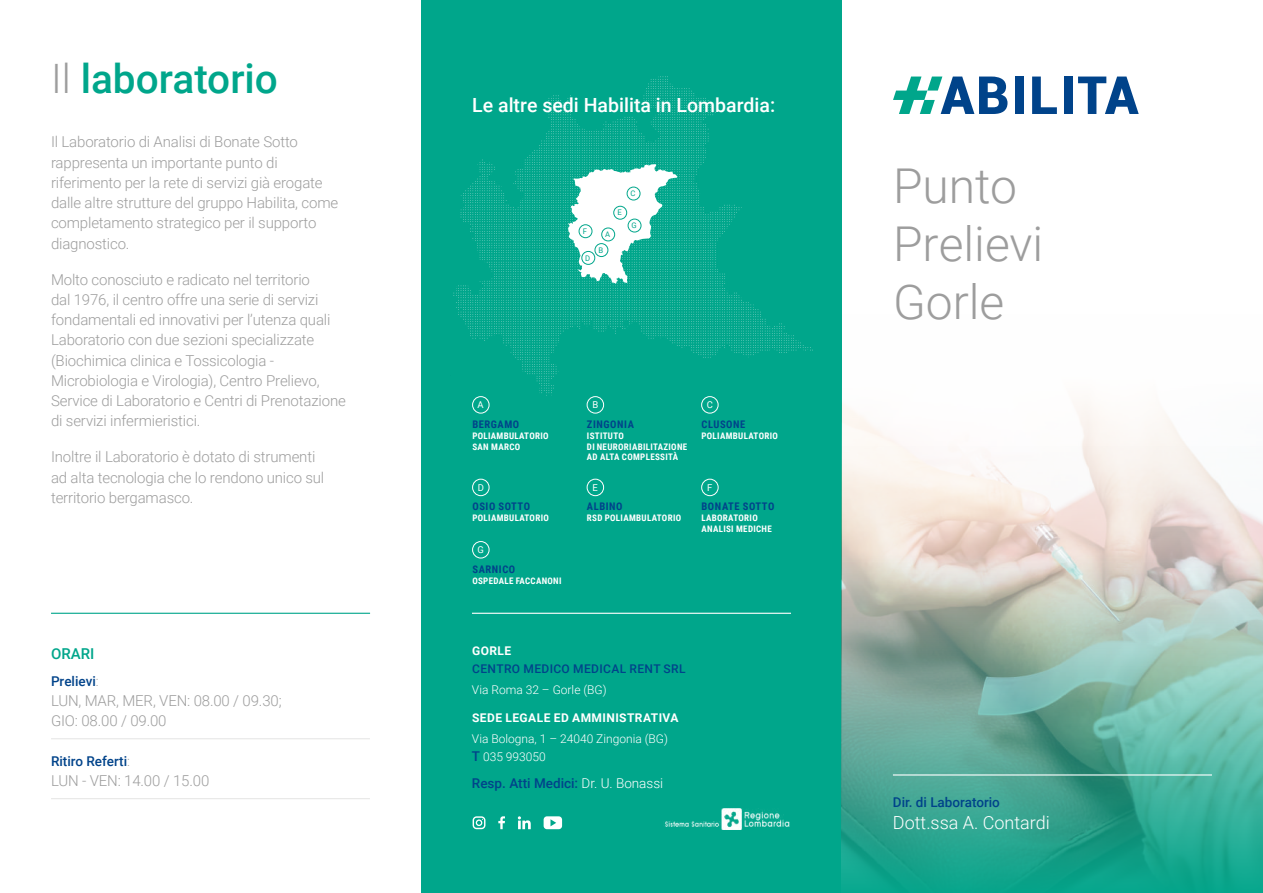
<style>
.page{position:relative;width:1263px;height:893px;background:#fff}
.page>*{position:absolute;margin:0;border:0;box-sizing:border-box;transform-origin:0 0}
.t1{font:300 48px/57.6px "Roboto";color:#9d9d9d}
.t2{font:500 40.5px "Roboto";color:#00a68b}
.t3{font:500 19.5px "Roboto";color:#fff}
.t4{font:300 18px "Roboto";color:#fff}
.t5{font:300 15px/20.2px "Roboto";letter-spacing:-.01em;color:#9d9d9d}
.t6{font:500 15px "Roboto";color:#00a68b}
.t7{font:500 13.5px "Roboto";color:#00438a}
.t8{font:300 12px/18px "Roboto";color:#fff}
.t9{font:700 12px "Roboto";letter-spacing:.035em;color:#fff}
.t10{font:500 12px "Roboto";letter-spacing:.03em;color:#00438a}
.t11{font:700 10.5px "Roboto Condensed";letter-spacing:.055em;color:#00438a}
.t12{font:9.45px "Roboto";color:#fff}
.t13{font:700 9px/10.8px "Roboto Condensed";letter-spacing:.035em;color:#fff}
.t14{font:7.65px "Roboto";color:#00a68b}
.s1{font-weight:300;color:#9d9d9d}
.s2{font-weight:500;font-size:13.5px;color:#00438a}
.s3{font-weight:300;color:#fff}
</style>
<div class="page">
<div style="left:421px;top:0;width:421px;height:893px;background:#00a68b"></div>
<img style="left:841px;top:397px;width:346px;height:49px">
<svg style="left:841px;top:446px;width:422px;height:447px;background:#8ebeb1"></svg>
<div style="left:1015px;top:77px;width:9px;height:37px;background:#00438a"></div>
<svg style="left:1032px;top:77px;width:25px;height:37px"></svg>
<div style="left:1064px;top:77px;width:9px;height:37px;background:#00438a"></div>
<svg style="left:1078px;top:77px;width:61px;height:37px"></svg>
<svg style="left:893px;top:77px;width:114px;height:37px"></svg>
<svg style="left:473px;top:816px;width:12px;height:13px"></svg>
<svg style="left:498px;top:816px;width:7px;height:13px"></svg>
<svg style="left:518px;top:816px;width:13px;height:13px"></svg>
<svg style="left:544px;top:816px;width:18px;height:13px"></svg>
<svg style="left:454px;top:77px;width:359px;height:316px"></svg>
<div style="left:581px;top:251px;width:14px;height:14px;border:1px solid #00a68b;border-radius:50%"></div>
<div style="left:595px;top:243px;width:13px;height:14px;border:1px solid #00a68b;border-radius:50%"></div>
<div style="left:601px;top:228px;width:14px;height:13px;border:1px solid #00a68b;border-radius:50%"></div>
<div style="left:579px;top:224px;width:13px;height:14px;border:1px solid #00a68b;border-radius:50%"></div>
<div style="left:613px;top:206px;width:14px;height:13px;border:1px solid #00a68b;border-radius:50%"></div>
<div style="left:628px;top:219px;width:13px;height:13px;border:1px solid #00a68b;border-radius:50%"></div>
<div style="left:627px;top:187px;width:13px;height:13px;border:1px solid #00a68b;border-radius:50%"></div>
<hr style="left:472px;top:613px;width:319px;height:1px;background:#fff">
<hr style="left:51px;top:613px;width:319px;height:1px;background:#00a68b">
<div style="left:472px;top:396px;width:17px;height:17px;border:1px solid #fff;border-radius:50%"></div>
<div style="left:701px;top:396px;width:17px;height:17px;border:1px solid #fff;border-radius:50%"></div>
<div style="left:587px;top:479px;width:17px;height:17px;border:1px solid #fff;border-radius:50%"></div>
<div style="left:472px;top:541px;width:17px;height:17px;border:1px solid #fff;border-radius:50%"></div>
<div style="left:587px;top:396px;width:17px;height:17px;border:1px solid #fff;border-radius:50%"></div>
<div style="left:472px;top:479px;width:17px;height:17px;border:1px solid #fff;border-radius:50%"></div>
<div style="left:701px;top:479px;width:17px;height:17px;border:1px solid #fff;border-radius:50%"></div>
<hr style="left:893px;top:774px;width:319px;height:1px;background:#fff">
<img style="left:665px;top:809px;width:125px;height:20px">
<hr style="left:51px;top:738px;width:319px;height:1px;background:#e4e4e3">
<hr style="left:51px;top:798px;width:319px;height:1px;background:#e4e4e3">
<h2 class="t2" style="left:51px;top:51px;width:228px"><span class="s1">Il</span> laboratorio</h2>
<p class="t5" style="left:51px;top:131px;width:289px">Il Laboratorio di Analisi di Bonate Sotto rappresenta un importante punto di riferimento per la rete di servizi già erogate dalle altre strutture del gruppo Habilita, come completamento strategico per il supporto diagnostico.</p>
<p class="t5" style="left:51px;top:269px;width:296px">Molto conosciuto e radicato nel territorio<br>dal 1976, il centro offre una serie di servizi fondamentali ed innovativi per l’utenza quali Laboratorio con due sezioni specializzate (Biochimica clinica e Tossicologia - Microbiologia e Virologia), Centro Prelievo, Service di Laboratorio e Centri di Prenotazione di servizi infermieristici.</p>
<p class="t5" style="left:51px;top:446px;width:275px">Inoltre il Laboratorio è dotato di strumenti ad alta tecnologia che lo rendono unico sul territorio bergamasco.</p>
<p class="t6" style="left:51px;top:643px;width:45px">ORARI</p>
<p class="t7" style="left:51px;top:671px;width:49px">Prelievi<span class="s1">:</span></p>
<p class="t5" style="left:51px;top:690px;width:232px">LUN, MAR, MER, VEN: 08.00 / 09.30;<br>GIO: 08.00 / 09.00</p>
<p class="t7" style="left:51px;top:751px;width:80px">Ritiro Referti<span class="s1">:</span></p>
<p class="t5" style="left:51px;top:770px;width:160px">LUN - VEN: 14.00 / 15.00</p>
<h3 class="t3" style="left:472px;top:92px;width:304px">Le altre sedi Habilita in Lombardia:</h3>
<p class="t14" style="left:583px;top:226px;width:6px">F</p>
<p class="t14" style="left:585px;top:253px;width:7px">D</p>
<p class="t14" style="left:605px;top:229px;width:7px">A</p>
<p class="t14" style="left:598px;top:245px;width:6px">B</p>
<p class="t14" style="left:617px;top:207px;width:6px">E</p>
<p class="t14" style="left:630px;top:188px;width:7px">C</p>
<p class="t14" style="left:631px;top:220px;width:7px">G</p>
<p class="t12" style="left:477px;top:398px;width:8px">A</p>
<p class="t12" style="left:707px;top:398px;width:8px">C</p>
<p class="t12" style="left:592px;top:398px;width:7px">B</p>
<p class="t11" style="left:472px;top:417px;width:48px">BERGAMO</p>
<p class="t11" style="left:587px;top:417px;width:48px">ZINGONIA</p>
<p class="t13" style="left:472px;top:430px;width:78px">POLIAMBULATORIO<br>SAN MARCO</p>
<p class="t13" style="left:587px;top:430px;width:102px">ISTITUTO<br>DI NEURORIABILITAZIONE<br>AD ALTA COMPLESSITÀ</p>
<p class="t11" style="left:701px;top:417px;width:45px">CLUSONE</p>
<p class="t13" style="left:701px;top:430px;width:78px">POLIAMBULATORIO</p>
<p class="t12" style="left:478px;top:481px;width:8px">D</p>
<p class="t12" style="left:707px;top:481px;width:7px">F</p>
<p class="t12" style="left:593px;top:481px;width:7px">E</p>
<p class="t11" style="left:472px;top:499px;width:59px">OSIO SOTTO</p>
<p class="t13" style="left:472px;top:512px;width:78px">POLIAMBULATORIO</p>
<p class="t12" style="left:478px;top:543px;width:8px">G</p>
<p class="t11" style="left:472px;top:561px;width:44px">SARNICO</p>
<p class="t13" style="left:472px;top:575px;width:91px">OSPEDALE FACCANONI</p>
<p class="t11" style="left:587px;top:499px;width:37px">ALBINO</p>
<p class="t11" style="left:701px;top:499px;width:74px">BONATE SOTTO</p>
<p class="t13" style="left:587px;top:512px;width:96px">RSD POLIAMBULATORIO</p>
<p class="t13" style="left:701px;top:512px;width:72px">LABORATORIO<br>ANALISI MEDICHE</p>
<p class="t9" style="left:472px;top:643px;width:41px">GORLE</p>
<p class="t10" style="left:472px;top:661px;width:215px">CENTRO MEDICO MEDICAL RENT SRL</p>
<p class="t8" style="left:472px;top:681px;width:136px">Via Roma 32 – Gorle (BG)</p>
<p class="t9" style="left:472px;top:709px;width:208px">SEDE LEGALE ED AMMINISTRATIVA</p>
<p class="t8" style="left:472px;top:729px;width:198px">Via Bologna, 1 – 24040 Zingonia (BG)<br><span class="s2">T</span> 035 993050</p>
<p class="t7" style="left:472px;top:774px;width:193px">Resp. Atti Medici: <span class="s3">Dr. U. Bonassi</span></p>
<h1 class="t1" style="left:893px;top:156px;width:152px">Punto<br>Prelievi<br>Gorle</h1>
<p class="t7" style="left:893px;top:792px;width:109px">Dir. di Laboratorio</p>
<p class="t4" style="left:893px;top:810px;width:159px">Dott.ssa A. Contardi</p>
</div>
